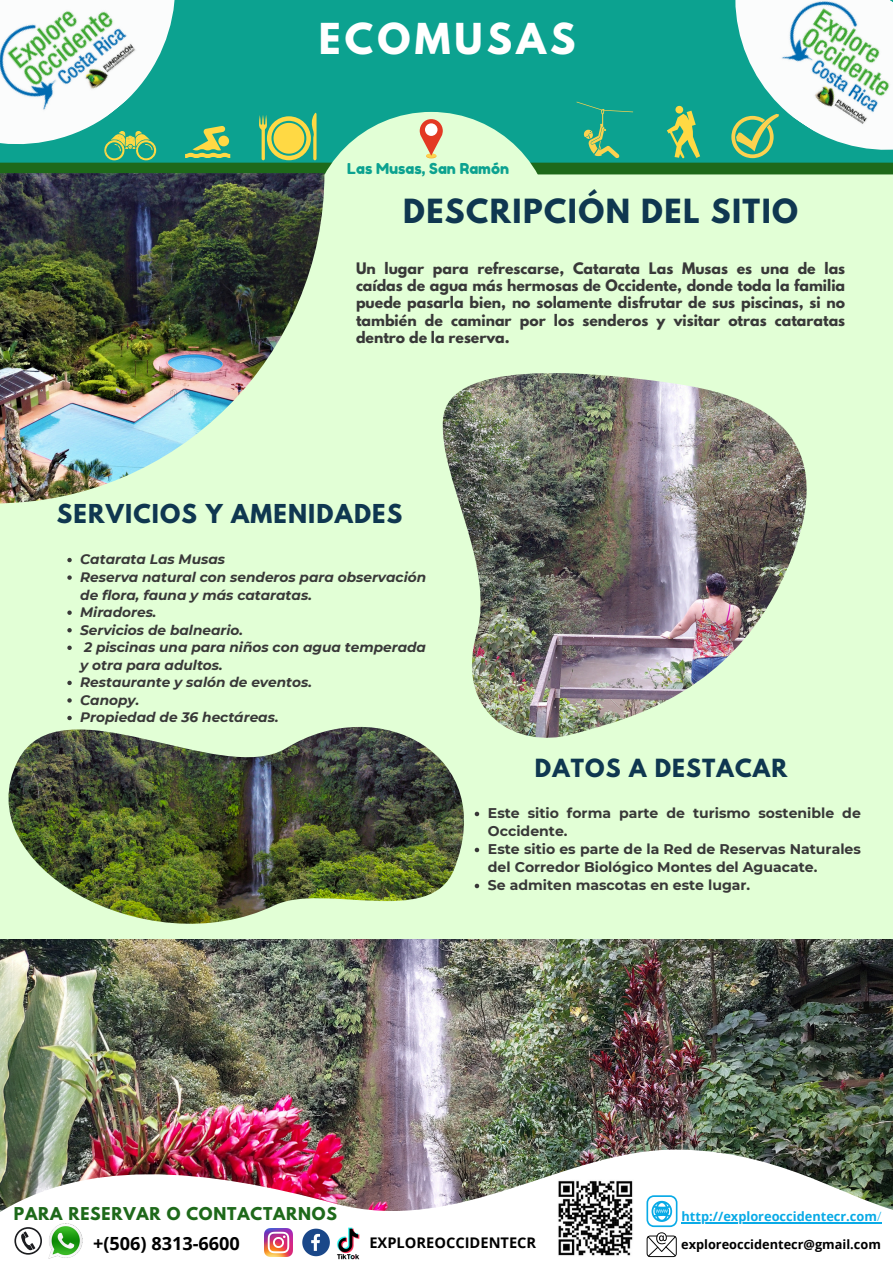
<style>
.page{position:relative;width:893px;height:1263px;background:#e2ffd6}
.page>*{position:absolute;margin:0;border:0;box-sizing:border-box;transform-origin:0 0}
.t1{font:700 37.72px "League Spartan";letter-spacing:.11em;color:#fff}
.t2{font:700 29.47px "League Spartan";letter-spacing:.05em;color:#0f3750}
.t3{font:700 23.1px "League Spartan";letter-spacing:.05em;color:#0f3750}
.t4{font:700 22.2px "League Spartan";letter-spacing:.05em;color:#0f3750}
.t5{font:700 18.15px "Open Sans";color:#000}
.t6{font:700 15.67px "League Spartan";letter-spacing:.05em;color:#1e691a}
.t7{font:15px "Fredoka One";color:#0ca290}
.t8{font:700 14.62px "Open Sans";color:#000}
.t9{font:700 14.02px/17.2px "League Spartan";color:#383838;text-align:justify}
.t10{font:700 14.02px/18px "Montserrat";color:#383838}
.t11{font:italic 700 13.73px/17.5px "Montserrat";color:#383838}
.t12{font:700 12.83px "Open Sans";color:#09aae6}
.t13{font:700 12.75px "Open Sans";color:#000}
.s1{font-weight:300}
</style>
<div class="page">
<div style="left:0;top:0;width:893px;height:163px;background:#0ca290"></div>
<img style="left:0;top:939px;width:892px;height:209px">
<img style="left:0;top:1148px;width:893px;height:115px">
<div style="left:0;top:163px;width:893px;height:11px;background:#1e691a"></div>
<svg style="left:667px;top:106px;width:33px;height:52px"></svg>
<svg style="left:14px;top:1227px;width:28px;height:28px"></svg>
<img style="left:0;top:0;width:195px;height:163px">
<img style="left:714px;top:0;width:179px;height:163px">
<img style="left:47px;top:1223px;width:37px;height:36px">
<svg style="left:302px;top:1228px;width:21px;height:28px"></svg>
<img style="left:265px;top:1228px;width:27px;height:28px">
<svg style="left:646px;top:1195px;width:31px;height:62px;background:#aed2e0"></svg>
<img style="left:323px;top:1227px;width:51px;height:32px">
<img style="left:557px;top:1180px;width:76px;height:76px">
<img style="left:0;top:173px;width:324px;height:330px">
<img style="left:443px;top:373px;width:363px;height:365px">
<img style="left:8px;top:727px;width:456px;height:197px">
<svg style="left:259px;top:111px;width:294px;height:71px"></svg>
<svg style="left:475px;top:812px;width:4px;height:4px"></svg>
<svg style="left:475px;top:848px;width:4px;height:4px"></svg>
<svg style="left:475px;top:884px;width:4px;height:4px"></svg>
<hr style="left:681px;top:1222px;width:196px;height:1px;background:#09aae6">
<svg style="left:67px;top:558px;width:5px;height:4px"></svg>
<svg style="left:67px;top:575px;width:5px;height:5px"></svg>
<svg style="left:67px;top:610px;width:5px;height:5px"></svg>
<svg style="left:67px;top:628px;width:5px;height:4px"></svg>
<svg style="left:67px;top:646px;width:5px;height:4px"></svg>
<svg style="left:67px;top:681px;width:5px;height:4px"></svg>
<svg style="left:67px;top:698px;width:5px;height:5px"></svg>
<svg style="left:67px;top:716px;width:5px;height:4px"></svg>
<svg style="left:185px;top:126px;width:45px;height:32px"></svg>
<svg style="left:576px;top:102px;width:57px;height:56px"></svg>
<p class="t1" style="left:319px;top:20px;width:258px">ECOMUSAS</p>
<p class="t7" style="left:347px;top:159px;width:163px">Las Musas, San Ramón</p>
<p class="t2" style="left:403px;top:197px;width:396px">DESCRIPCIÓN DEL SITIO</p>
<h2 class="t9" style="left:356px;top:262px;width:490px">Un lugar para refrescarse, Catarata Las Musas es una de las caídas de agua más hermosas de Occidente, donde toda la familia puede pasarla bien, no solamente disfrutar de sus piscinas, si no también de caminar por los senderos y visitar otras cataratas dentro de la reserva.</h2>
<p class="t3" style="left:57px;top:502px;width:347px">SERVICIOS Y AMENIDADES</p>
<p class="t11" style="left:80px;top:551px;width:146px">Catarata Las Musas</p>
<p class="t11" style="left:80px;top:568px;width:347px">Reserva natural con senderos para observación de flora, fauna y más cataratas.</p>
<p class="t11" style="left:80px;top:603px;width:78px">Miradores.</p>
<h3 class="t11" style="left:80px;top:621px;width:164px">Servicios de balneario.</h3>
<p class="t11" style="left:80px;top:638px;width:347px">2 piscinas una para niños con agua temperada y otra para adultos.</p>
<p class="t11" style="left:80px;top:673px;width:233px">Restaurante y salón de eventos.</p>
<p class="t11" style="left:80px;top:691px;width:61px">Canopy.</p>
<p class="t11" style="left:80px;top:709px;width:200px">Propiedad de 36 hectáreas.</p>
<h6 class="t4" style="left:535px;top:757px;width:254px">DATOS A DESTACAR</h6>
<p class="t10" style="left:488px;top:804px;width:374px">Este sitio forma parte de turismo sostenible de<br>Occidente.</p>
<h3 class="t10" style="left:488px;top:840px;width:374px">Este sitio es parte de la Red de Reservas Naturales del Corredor Biológico Montes del Aguacate.</h3>
<p class="t10" style="left:488px;top:876px;width:264px">Se admiten mascotas en este lugar.</p>
<p class="t6" style="left:14px;top:1206px;width:325px">PARA RESERVAR O CONTACTARNOS</p>
<p class="t12" style="left:681px;top:1207px;width:201px">http://exploreoccidentecr.com<span class="s1">/</span></p>
<p class="t5" style="left:93px;top:1230px;width:148px">+(506) 8313-6600</p>
<p class="t8" style="left:369px;top:1232px;width:168px">EXPLOREOCCIDENTECR</p>
<p class="t13" style="left:681px;top:1236px;width:201px">exploreoccidentecr@gmail.com</p>
</div>
